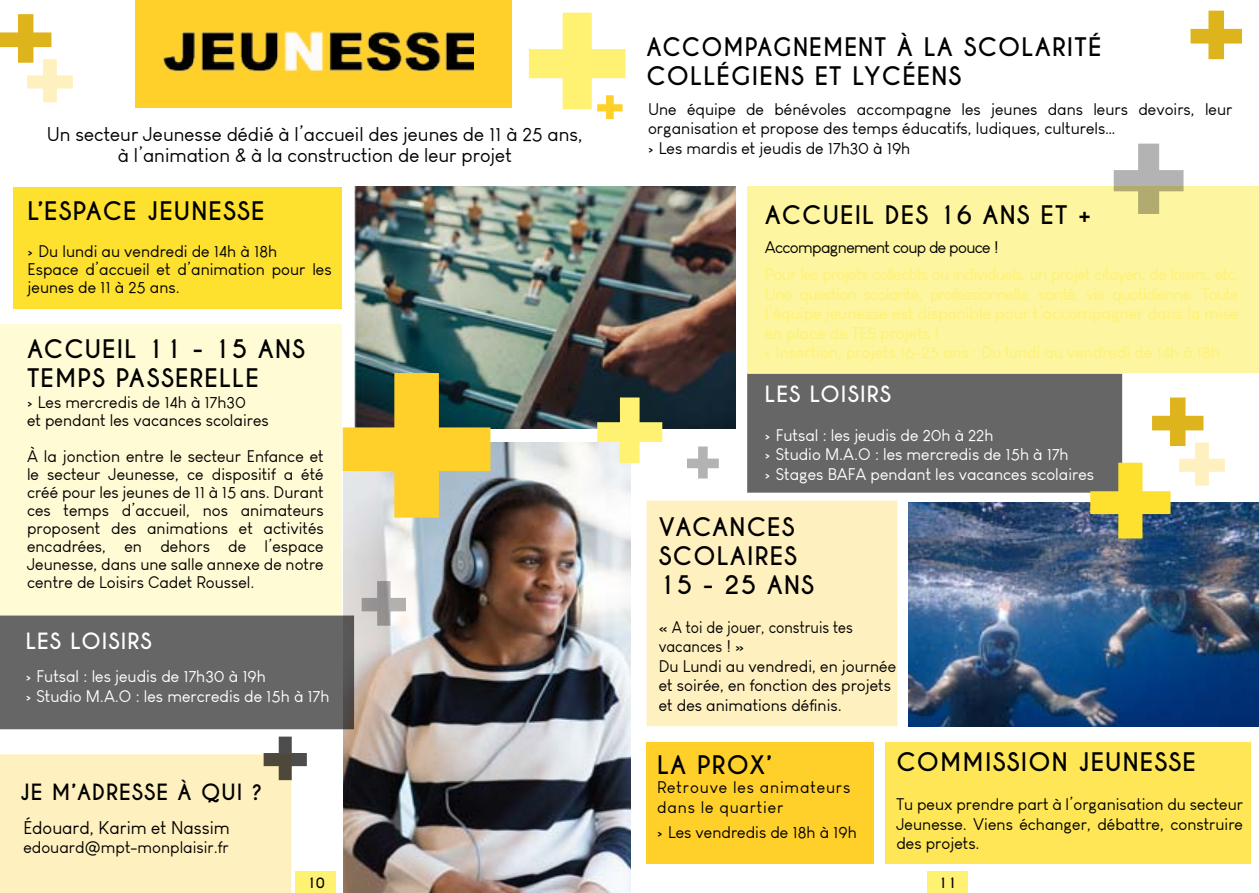
<style>
.page{position:relative;width:1259px;height:893px;background:#fff}
.page>*{position:absolute;margin:0;border:0;box-sizing:border-box;transform-origin:0 0}
.t1{font:700 24px/28.8px "Caviar Dreams";letter-spacing:.05em;color:#000}
.t2{font:700 24px/28.8px "Caviar Dreams";letter-spacing:.05em;color:#000;scale:.95 1}
.t3{font:700 21px "Caviar Dreams";color:#fff}
.t4{font:700 21px "Caviar Dreams";letter-spacing:.05em;color:#000}
.t5{font:19.5px/21px "Louis George Cafe";color:#000;text-align:center}
.t6{font:18px "Louis George Cafe";color:#000}
.t7{font:16.5px/18px "Louis George Cafe";color:#000}
.t8{font:16.5px/19.5px "Louis George Cafe";letter-spacing:-.04em;color:#fff273}
.t9{font:16.5px/19.5px "Louis George Cafe";color:#fff}
.t10{font:16.5px/19.5px "Louis George Cafe";color:#000;scale:.93 1}
.t11{font:16.5px/19.8px "Louis George Cafe";letter-spacing:.05em;color:#000}
.t12{font:16.5px "Louis George Cafe";letter-spacing:-.04em;color:#000}
.t13{font:700 13.5px "Caviar Dreams";color:#000}
</style>
<div class="page">
<div style="left:296px;top:872px;width:40px;height:21px;background:#fff273"></div>
<div style="left:927px;top:872px;width:40px;height:21px;background:#fff273"></div>
<img style="left:344px;top:442px;width:287px;height:451px">
<div style="left:747px;top:186px;width:512px;height:187px;background:#fdf59f"></div>
<div style="left:0;top:324px;width:342px;height:291px;background:#fffbd5"></div>
<div style="left:646px;top:501px;width:251px;height:225px;background:#fff0bf"></div>
<svg style="left:1190px;top:11px;width:52px;height:48px"></svg>
<div style="left:136px;top:0;width:376px;height:107px;background:#ffcf2a"></div>
<img style="left:140px;top:31px;width:333px;height:77px">
<img style="left:354px;top:186px;width:382px;height:242px">
<svg style="left:1113px;top:144px;width:70px;height:70px"></svg>
<svg style="left:0;top:737px;width:307px;height:156px;background:#fbeec5"></svg>
<div style="left:646px;top:742px;width:228px;height:121px;background:#ffcf2a"></div>
<div style="left:884px;top:742px;width:366px;height:121px;background:#fee657"></div>
<svg style="left:0;top:14px;width:73px;height:88px"></svg>
<svg style="left:343px;top:373px;width:147px;height:145px;background:#b8aa59"></svg>
<svg style="left:529px;top:13px;width:96px;height:106px"></svg>
<img style="left:908px;top:502px;width:351px;height:224px">
<svg style="left:597px;top:397px;width:65px;height:66px;background:#bcbb7d"></svg>
<svg style="left:362px;top:581px;width:44px;height:45px"></svg>
<div style="left:14px;top:187px;width:328px;height:122px;background:#fee02e"></div>
<div style="left:0;top:615px;width:354px;height:114px;background:#666"></div>
<div style="left:748px;top:375px;width:373px;height:117px;background:#666"></div>
<svg style="left:1090px;top:397px;width:135px;height:141px"></svg>
<svg style="left:687px;top:446px;width:32px;height:33px"></svg>
<p class="t5" style="left:47px;top:124px;width:537px">Un secteur Jeunesse dédié à l’accueil des jeunes de 11 à 25 ans, à l’animation &amp; à la construction de leur projet</p>
<h1 class="t1" style="left:28px;top:197px;width:238px">L’ESPACE JEUNESSE</h1>
<p class="t7" style="left:28px;top:242px;width:306px">› Du lundi au vendredi de 14h à 18h<br>Espace d’accueil et d’animation pour les jeunes de 11 à 25 ans.</p>
<h1 class="t1" style="left:27px;top:335px;width:279px">ACCUEIL 11 - 15 ANS<br>TEMPS PASSERELLE</h1>
<p class="t7" style="left:27px;top:393px;width:243px">› Les mercredis de 14h à 17h30<br>et pendant les vacances scolaires</p>
<p class="t7" style="left:27px;top:447px;width:298px;text-align:justify">À la jonction entre le secteur Enfance et le secteur Jeunesse, ce dispositif a été créé pour les jeunes de 11 à 15 ans. Durant ces temps d’accueil, nos animateurs proposent des animations et activités encadrées, en dehors de l’espace Jeunesse, dans une salle annexe de notre centre de Loisirs Cadet Roussel.</p>
<p class="t3" style="left:26px;top:629px;width:58px">LES LOISIRS</p>
<p class="t9" style="left:26px;top:667px;width:305px">› Futsal : les jeudis de 17h30 à 19h<br>› Studio M.A.O : les mercredis de 15h à 17h</p>
<p class="t4" style="left:20px;top:779px;width:244px">JE M’ADRESSE À QUI ?</p>
<p class="t6" style="left:23px;top:817px;width:208px">Édouard, Karim et Nassim</p>
<p class="t7" style="left:23px;top:838px;width:207px">edouard@mpt-monplaisir.fr</p>
<h1 class="t2" style="left:646px;top:33px;width:480px">ACCOMPAGNEMENT À LA SCOLARITÉ<br>COLLÉGIENS ET LYCÉENS</h1>
<p class="t7" style="left:648px;top:99px;width:586px;line-height:19.5px">Une équipe de bénévoles accompagne les jeunes dans leurs devoirs, leur organisation et propose des temps éducatifs, ludiques, culturels…<br>› Les mardis et jeudis de 17h30 à 19h</p>
<h1 class="t1" style="left:765px;top:202px;width:234px">ACCUEIL DES 16 ANS</h1>
<h1 class="t1" style="left:1040px;top:202px;width:52px">ET +</h1>
<p class="t12" style="left:765px;top:238px;width:235px">Accompagnement coup de pouce !</p>
<p class="t8" style="left:765px;top:265px;width:475px">Pour les projets collectifs ou individuels, un projet citoyen, de loisirs, etc.<br>Une question scolarité, professionnelle, santé, vie quotidienne. Toute l’équipe jeunesse est disponible pour t’accompagner dans la mise en place de TES projets !<br>› Insertion, projets 16-25 ans : Du lundi au vendredi de 14h à 18h</p>
<p class="t3" style="left:765px;top:381px;width:58px">LES LOISIRS</p>
<p class="t9" style="left:765px;top:425px;width:331px">› Futsal : les jeudis de 20h à 22h<br>› Studio M.A.O : les mercredis de 15h à 17h<br>› Stages BAFA pendant les vacances scolaires</p>
<h1 class="t1" style="left:659px;top:513px;width:157px">VACANCES<br>SCOLAIRES<br>15 - 25 ANS</h1>
<p class="t10" style="left:659px;top:617px;width:257px">« A toi de jouer, construis tes vacances ! »<br>Du Lundi au vendredi, en journée et soirée, en fonction des projets et des animations définis.</p>
<h1 class="t1" style="left:657px;top:751px;width:116px">LA PROX’</h1>
<p class="t11" style="left:657px;top:777px;width:195px">Retrouve les animateurs dans le quartier</p>
<p class="t7" style="left:657px;top:823px;width:201px">› Les vendredis de 18h à 19h</p>
<h1 class="t1" style="left:896px;top:749px;width:301px">COMMISSION JEUNESSE</h1>
<p class="t7" style="left:896px;top:795px;width:348px;line-height:19.5px;text-align:justify">Tu peux prendre part à l’organisation du secteur Jeunesse. Viens échanger, débattre, construire des projets.</p>
<p class="t13" style="left:307px;top:874px;width:19px">10</p>
<p class="t13" style="left:938px;top:874px;width:20px">11</p>
</div>
